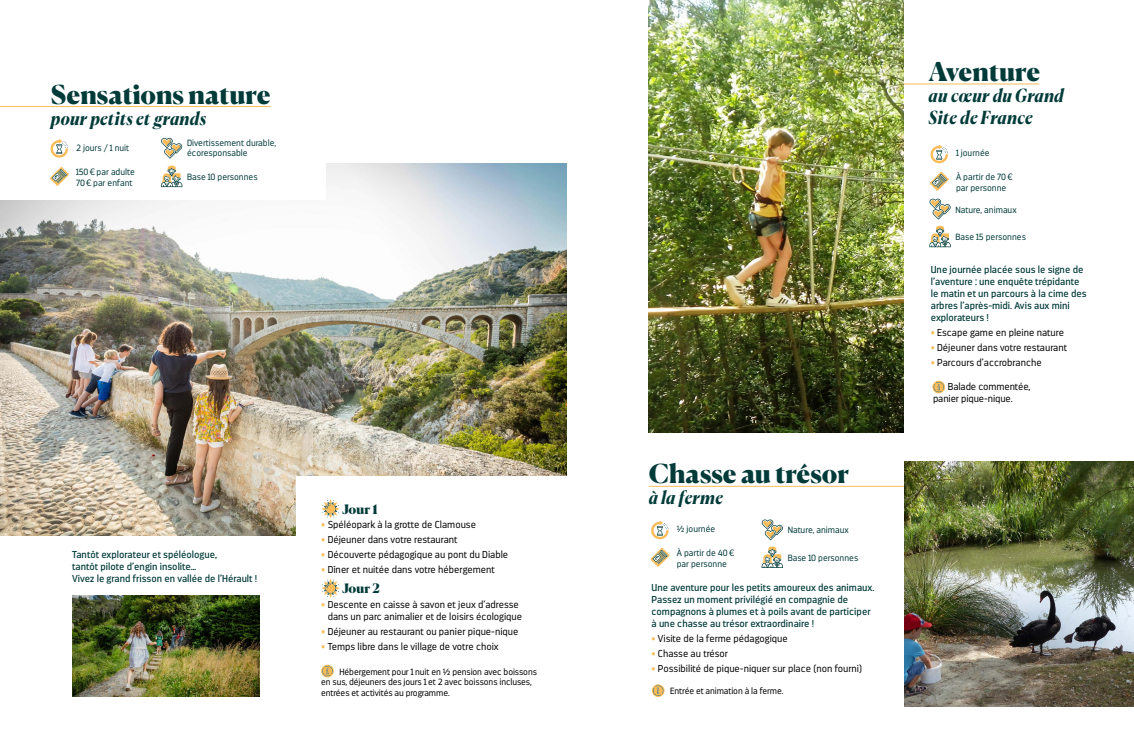
<style>
.page{position:relative;width:1134px;height:738px;background:#fff}
.page>*{position:absolute;margin:0;border:0;box-sizing:border-box;transform-origin:0 0}
.t1{font:900 26px "Canela";color:#003b39}
.t2{font:italic 700 18px/21.6px "Canela";letter-spacing:.015em;color:#003b39}
.t3{font:900 13px "Canela";color:#003b39}
.t4{font:300 10px/12px "Darwin";color:#000}
.t5{font:10px/12px "Darwin";color:#003b39}
.t6{font:300 9px/10.8px "Darwin";color:#003b39}
.t7{font:300 9px/10.8px "Darwin";letter-spacing:-.01em;color:#000}
.s1{font-family:"Lato";font-weight:400}
.s2{color:#fabc58}
</style>
<div class="page">
<img style="left:0;top:164px;width:567px;height:371px">
<div style="left:0;top:109px;width:326px;height:90px;background:#fff"></div>
<div style="left:297px;top:476px;width:270px;height:111px;background:#fff"></div>
<svg style="left:321px;top:499px;width:19px;height:19px"></svg>
<svg style="left:321px;top:578px;width:19px;height:19px"></svg>
<svg style="left:321px;top:664px;width:13px;height:13px"></svg>
<hr style="left:689px;top:83px;width:350px;height:1px;background:#fabc58">
<svg style="left:932px;top:380px;width:13px;height:14px"></svg>
<hr style="left:649px;top:485px;width:275px;height:1px;background:#fabc58">
<svg style="left:651px;top:520px;width:18px;height:19px"></svg>
<svg style="left:651px;top:548px;width:18px;height:18px"></svg>
<svg style="left:762px;top:519px;width:21px;height:21px"></svg>
<svg style="left:761px;top:546px;width:22px;height:21px"></svg>
<svg style="left:651px;top:684px;width:13px;height:13px"></svg>
<svg style="left:930px;top:144px;width:18px;height:20px"></svg>
<svg style="left:930px;top:172px;width:18px;height:18px"></svg>
<svg style="left:929px;top:198px;width:22px;height:21px"></svg>
<svg style="left:929px;top:226px;width:22px;height:21px"></svg>
<hr style="left:0;top:106px;width:271px;height:1px;background:#fabc58">
<svg style="left:50px;top:139px;width:18px;height:19px"></svg>
<svg style="left:50px;top:167px;width:19px;height:18px"></svg>
<svg style="left:161px;top:137px;width:21px;height:22px"></svg>
<svg style="left:161px;top:165px;width:21px;height:22px"></svg>
<img style="left:904px;top:461px;width:230px;height:245px">
<img style="left:72px;top:595px;width:187px;height:100px">
<img style="left:649px;top:0;width:254px;height:432px">
<p class="t1" style="left:51px;top:74px;width:221px">Sensations nature</p>
<p class="t2" style="left:51px;top:106px;width:157px">pour petits et grands</p>
<p class="t6" style="left:76px;top:142px;width:55px">2 jours / 1 nuit</p>
<p class="t6" style="left:76px;top:166px;width:60px">150<span class="s1">€</span> par adulte<br>70<span class="s1">€</span> par enfant</p>
<p class="t6" style="left:187px;top:137px;width:91px">Divertissement durable, écoresponsable</p>
<p class="t6" style="left:187px;top:171px;width:72px">Base 10 personnes</p>
<p class="t5" style="left:72px;top:548px;width:187px">Tantôt explorateur et spéléologue,<br>tantôt pilote d’engin insolite…<br>Vivez le grand frisson en vallée de l’Hérault !</p>
<p class="t3" style="left:342px;top:498px;width:37px">Jour 1</p>
<p class="t4" style="left:321px;top:518px;width:156px"><span class="s2">•</span> Spéléopark à la grotte de Clamouse</p>
<p class="t4" style="left:321px;top:533px;width:138px"><span class="s2">•</span> Déjeuner dans votre restaurant</p>
<p class="t4" style="left:321px;top:548px;width:188px"><span class="s2">•</span> Découverte pédagogique au pont du Diable</p>
<p class="t4" style="left:321px;top:563px;width:175px"><span class="s2">•</span> Dîner et nuitée dans votre hébergement</p>
<p class="t3" style="left:342px;top:577px;width:39px">Jour 2</p>
<p class="t4" style="left:328px;top:598px;width:196px;text-indent:-6px"><span class="s2">•</span> Descente en caisse à savon et jeux d’adresse dans un parc animalier et de loisirs écologique</p>
<p class="t4" style="left:321px;top:624px;width:199px"><span class="s2">•</span> Déjeuner au restaurant ou panier pique-nique</p>
<p class="t4" style="left:321px;top:639px;width:179px"><span class="s2">•</span> Temps libre dans le village de votre choix</p>
<p class="t7" style="left:321px;top:665px;width:217px;text-indent:18px">Hébergement pour 1 nuit en ½ pension avec boissons en sus, déjeuners des jours 1 et 2 avec boissons incluses, entrées et activités au programme.</p>
<p class="t1" style="left:649px;top:452px;width:202px">Chasse au trésor</p>
<p class="t2" style="left:649px;top:485px;width:76px">à la ferme</p>
<p class="t6" style="left:677px;top:523px;width:40px">½ journée</p>
<p class="t6" style="left:677px;top:547px;width:59px">À partir de 40<span class="s1">€</span></p>
<p class="t6" style="left:677px;top:557px;width:52px">par personne</p>
<p class="t6" style="left:788px;top:524px;width:63px">Nature, animaux</p>
<p class="t6" style="left:788px;top:551px;width:72px">Base 10 personnes</p>
<p class="t5" style="left:651px;top:581px;width:224px">Une aventure pour les petits amoureux des animaux.<br>Passez un moment privilégié en compagnie de compagnons à plumes et à poils avant de participer à une chasse au trésor extraordinaire !</p>
<p class="t4" style="left:651px;top:632px;width:138px"><span class="s2">•</span> Visite de la ferme pédagogique</p>
<p class="t4" style="left:651px;top:647px;width:78px"><span class="s2">•</span> Chasse au trésor</p>
<p class="t4" style="left:651px;top:661px;width:212px"><span class="s2">•</span> Possibilité de pique-niquer sur place (non fourni)</p>
<p class="t7" style="left:670px;top:685px;width:115px">Entrée et animation à la ferme.</p>
<p class="t1" style="left:929px;top:51px;width:113px">Aventure</p>
<p class="t2" style="left:929px;top:83px;width:137px">au cœur du Grand<br>Site de France</p>
<p class="t6" style="left:956px;top:148px;width:35px">1 journée</p>
<p class="t6" style="left:956px;top:171px;width:58px">À partir de 70<span class="s1">€</span></p>
<p class="t6" style="left:956px;top:182px;width:52px">par personne</p>
<p class="t6" style="left:955px;top:204px;width:63px">Nature, animaux</p>
<p class="t6" style="left:955px;top:231px;width:72px">Base 15 personnes</p>
<p class="t5" style="left:931px;top:263px;width:157px">Une journée placée sous le signe de l’aventure : une enquête trépidante le matin et un parcours à la cime des arbres l’après-midi. Avis aux mini explorateurs !</p>
<p class="t4" style="left:931px;top:326px;width:135px"><span class="s2">•</span> Escape game en pleine nature</p>
<p class="t4" style="left:931px;top:341px;width:138px"><span class="s2">•</span> Déjeuner dans votre restaurant</p>
<p class="t4" style="left:931px;top:356px;width:112px"><span class="s2">•</span> Parcours d’accrobranche</p>
<p class="t4" style="left:933px;top:381px;width:99px;line-height:11px;text-indent:15px">Balade commentée, panier pique-nique.</p>
</div>
